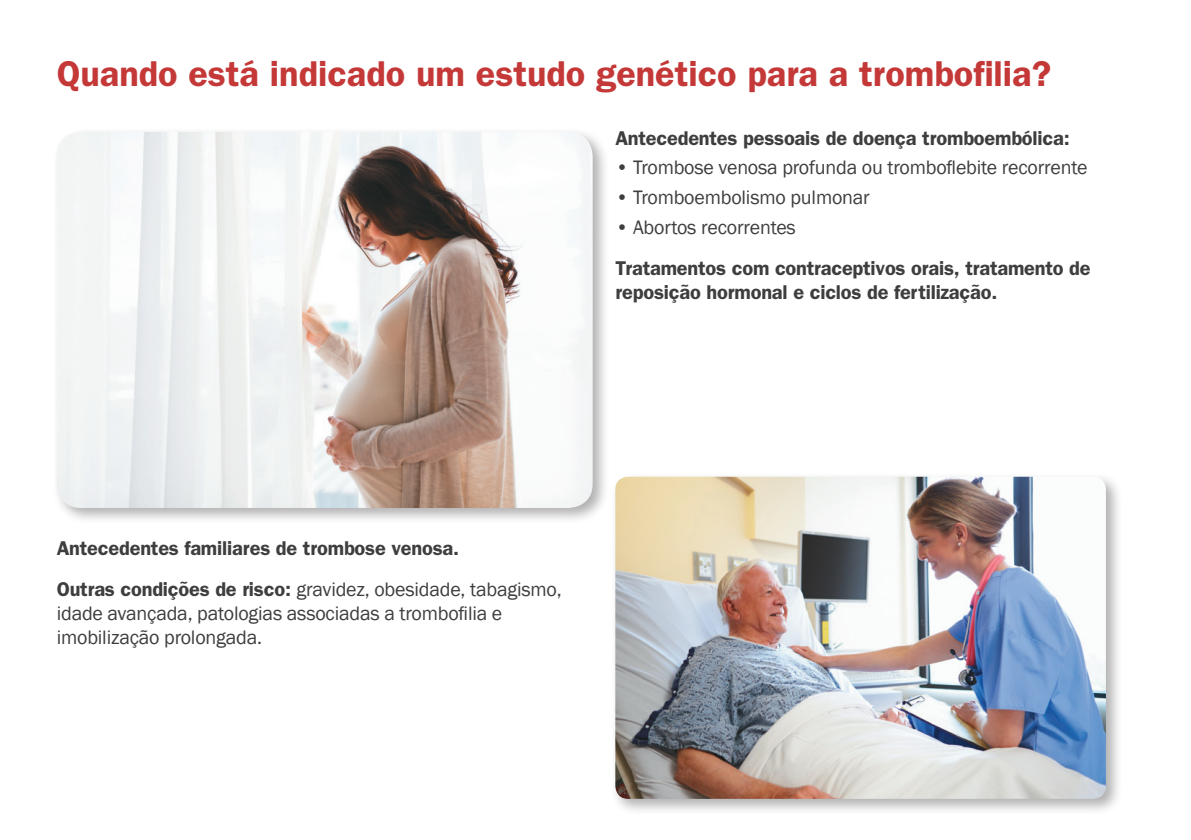
<style>
.page{position:relative;width:1191px;height:840px;background:#fff}
.page>*{position:absolute;margin:0;border:0;box-sizing:border-box;transform-origin:0 0}
.t1{font:600 36px "Franklin Gothic";color:#c43938}
.t2{font:600 20px/24px "Franklin Gothic";letter-spacing:-.01em;color:#3e3e3f}
.t3{font:20px/24px "Franklin Gothic";letter-spacing:-.01em;color:#3e3e3f}
.s1{font-weight:400}
</style>
<div class="page">
<div style="left:610px;top:471px;width:513px;height:344px;background:#231f20;opacity:.35"></div>
<img style="left:615px;top:476px;width:491px;height:322px">
<div style="left:52px;top:127px;width:558px;height:397px;background:#231f20;opacity:.35"></div>
<img style="left:57px;top:132px;width:535px;height:375px">
<h1 class="t1" style="left:57px;top:52px;width:996px">Quando está indicado um estudo genético para a trombofilia?</h1>
<p class="t2" style="left:615px;top:125px;width:456px">Antecedentes pessoais de doença tromboembólica:</p>
<p class="t3" style="left:615px;top:156px;width:473px">• Trombose venosa profunda ou tromboflebite recorrente</p>
<p class="t3" style="left:615px;top:186px;width:256px">• Tromboembolismo pulmonar</p>
<p class="t3" style="left:615px;top:215px;width:182px">• Abortos recorrentes</p>
<p class="t2" style="left:615px;top:255px;width:477px">Tratamentos com contraceptivos orais, tratamento de reposição hormonal e ciclos de fertilização.</p>
<p class="t2" style="left:57px;top:527px;width:506px;line-height:41px">Antecedentes familiares de trombose venosa.<br>Outras condições de risco: <span class="s1">gravidez, obesidade, tabagismo,</span></p>
<p class="t3" style="left:57px;top:601px;width:447px">idade avançada, patologias associadas a trombofilia e imobilização prolongada.</p>
</div>
